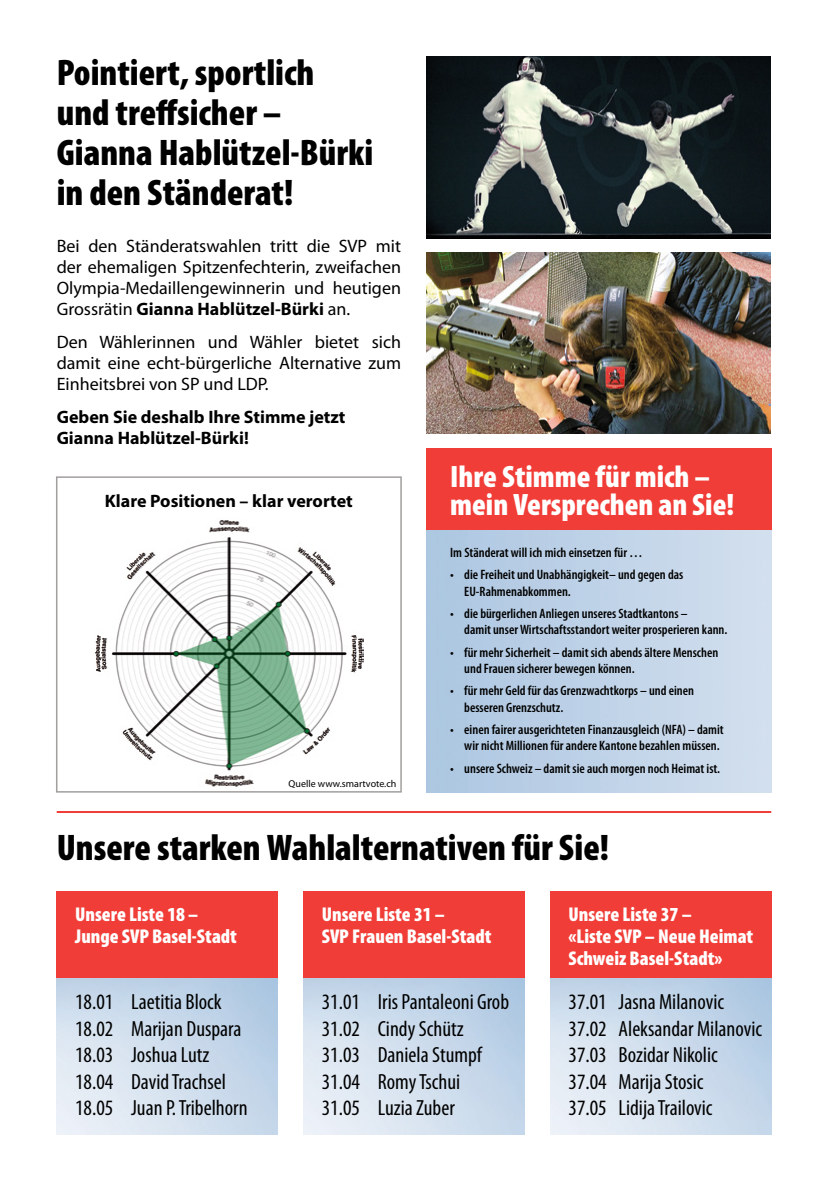
<style>
.page{position:relative;width:828px;height:1191px;background:#fff}
.page>*{position:absolute;margin:0;border:0;box-sizing:border-box;transform-origin:0 0}
.t1{font:900 condensed 37.2px/40px "Myriad Pro";color:#000}
.t2{font:900 condensed 31px/28px "Myriad Pro";color:#fff}
.t3{font:condensed 22px/26.4px "Myriad Pro";color:#000}
.t4{font:900 condensed 20px/22px "Myriad Pro";color:#fff}
.t5{font:18px/21px "Myriad Pro";color:#000;text-align:justify}
.t6{font:700 18px/21px "Myriad Pro";color:#000}
.t7{font:600 condensed 13.6px/16.4px "Myriad Pro";color:#000}
.t8{font:10px "Myriad Pro";color:#000}
.s1{font-weight:700}
</style>
<div class="page">
<hr style="left:57px;top:811px;width:714px;height:2px;background:#f13d37">
<div style="left:426px;top:448px;width:345px;height:82px;background:#f13d37"></div>
<img style="left:426px;top:57px;width:344px;height:181px">
<img style="left:426px;top:252px;width:344px;height:182px">
<div style="left:57px;top:891px;width:221px;height:87px;background:#f13d37"></div>
<div style="left:550px;top:891px;width:221px;height:87px;background:#f13d37"></div>
<div style="left:303px;top:891px;width:221px;height:87px;background:#f13d37"></div>
<img style="left:95px;top:520px;width:268px;height:267px">
<div style="left:56px;top:476px;width:346px;height:316px;border:2px solid #a19f9d"></div>
<h1 class="t1" style="left:57px;top:53px;width:318px">Pointiert, sportlich und treffsicher –<br>Gianna Hablützel-Bürki in den Ständerat!</h1>
<h3 class="t5" style="left:57px;top:235px;width:346px">Bei den Ständeratswahlen tritt die SVP mit der ehemaligen Spitzenfechterin, zweifachen Olympia-Medaillengewinnerin und heutigen Grossrätin <span class="s1">Gianna Hablützel-Bürki</span> an.</h3>
<h3 class="t5" style="left:57px;top:331px;width:346px">Den Wählerinnen und Wähler bietet sich damit eine echt-bürgerliche Alternative zum Einheitsbrei von SP und LDP.</h3>
<h3 class="t6" style="left:57px;top:406px;width:290px">Geben Sie deshalb Ihre Stimme jetzt<br>Gianna Hablützel-Bürki!</h3>
<h3 class="t6" style="left:105px;top:490px;width:249px">Klare Positionen – klar verortet</h3>
<p class="t8" style="left:289px;top:778px;width:109px">Quelle www.smartvote.ch</p>
<h2 class="t2" style="left:450px;top:463px;width:285px">Ihre Stimme für mich – mein Versprechen an Sie!</h2>
<p class="t7" style="left:450px;top:544px;width:194px">Im Ständerat will ich mich einsetzen für …</p>
<p class="t7" style="left:464px;top:567px;width:221px;text-indent:-14px">• die Freiheit und Unabhängigkeit– und gegen das<br>EU-Rahmenabkommen.</p>
<p class="t7" style="left:464px;top:605px;width:265px;text-indent:-14px">• die bürgerlichen Anliegen unseres Stadtkantons –<br>damit unserWirtschaftsstandort weiter prosperieren kann.</p>
<p class="t7" style="left:464px;top:644px;width:256px;text-indent:-14px">• für mehr Sicherheit – damit sich abends ältere Menschen und Frauen sicherer bewegen können.</p>
<p class="t7" style="left:464px;top:683px;width:231px;text-indent:-14px">• für mehr Geld für das Grenzwachtkorps – und einen besseren Grenzschutz.</p>
<p class="t7" style="left:450px;top:721px;width:275px;text-align:right">• einen fairer ausgerichteten Finanzausgleich (NFA) – damit wir nicht Millionen für andere Kantone bezahlen müssen.</p>
<p class="t7" style="left:450px;top:760px;width:271px">• unsere Schweiz – damit sie auch morgen noch Heimat ist.</p>
<h1 class="t1" style="left:57px;top:828px;width:554px">Unsere starken Wahlalternativen für Sie!</h1>
<h3 class="t4" style="left:75px;top:903px;width:163px">Unsere Liste 18 –<br>Junge SVP Basel-Stadt</h3>
<h3 class="t3" style="left:75px;top:989px;width:174px">18.01 Laetitia Block<br>18.02 Marijan Duspara<br>18.03 Joshua Lutz<br>18.04 David Trachsel<br>18.05 Juan P. Tribelhorn</h3>
<h3 class="t4" style="left:322px;top:903px;width:171px">Unsere Liste 31 –<br>SVP Frauen Basel-Stadt</h3>
<h3 class="t3" style="left:322px;top:989px;width:189px">31.01 Iris Pantaleoni Grob<br>31.02 Cindy Schütz<br>31.03 Daniela Stumpf<br>31.04 Romy Tschui<br>31.05 Luzia Zuber</h3>
<h3 class="t4" style="left:568px;top:903px;width:186px">Unsere Liste 37 –<br>«Liste SVP – Neue Heimat<br>Schweiz Basel-Stadt»</h3>
<h3 class="t3" style="left:568px;top:989px;width:195px">37.01 Jasna Milanovic<br>37.02 Aleksandar Milanovic<br>37.03 Bozidar Nikolic<br>37.04 Marija Stosic<br>37.05 Lidija Trailovic</h3>
</div>
